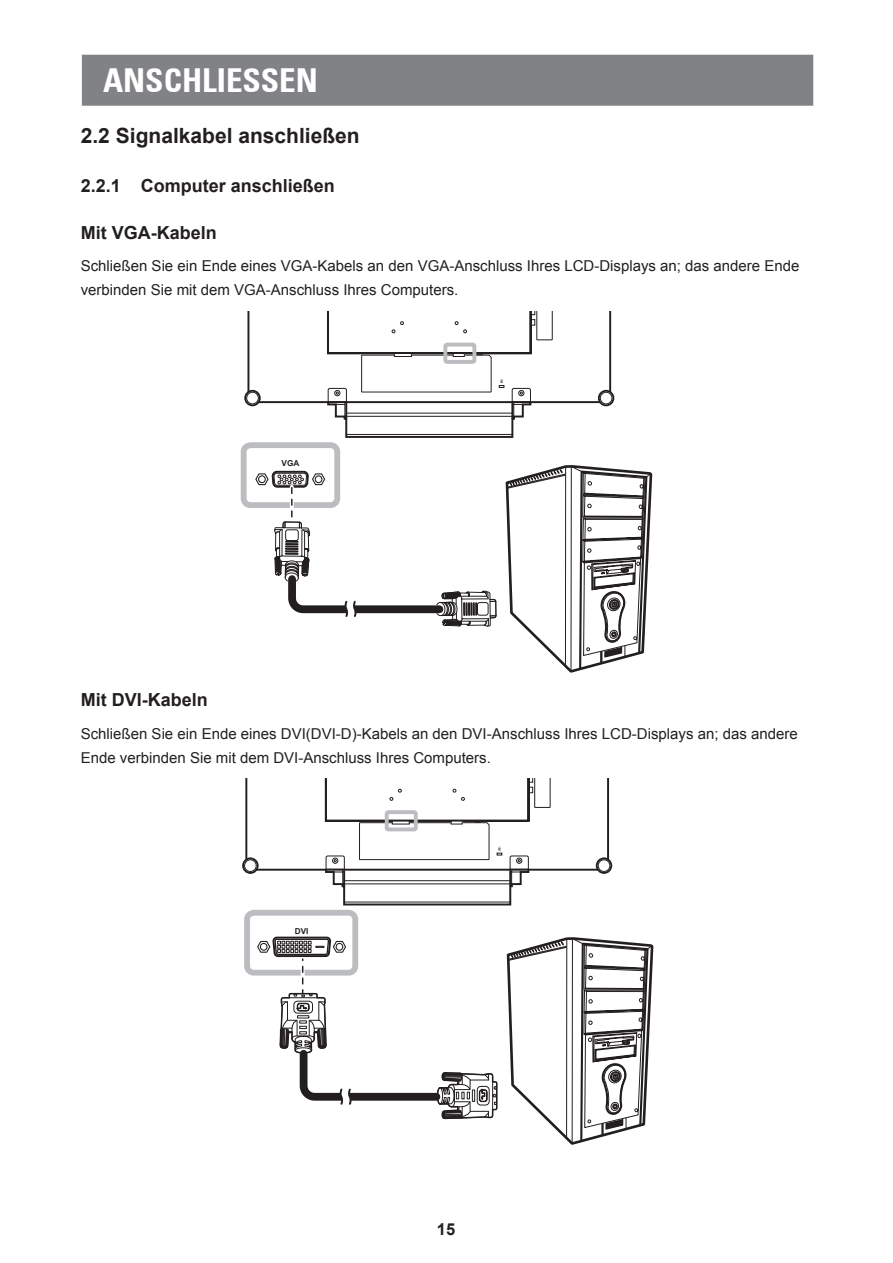
<style>
.page{position:relative;width:893px;height:1263px;background:#fff}
.page>*{position:absolute;margin:0;border:0;box-sizing:border-box;transform-origin:0 0}
.t1{font:700 condensed 33px "Univers 67";color:#fff}
.t2{font:700 21px "Arial";color:#231f20}
.t3{font:700 18px "Arial";color:#231f20}
.t4{font:700 16.5px "Arial";color:#231f20}
.t5{font:15px/24px "Arial";color:#231f20}
.t6{font:700 8.25px "Arial";color:#231f20}
</style>
<div class="page">
<div style="left:82px;top:55px;width:731px;height:51px;background:#808285;border:2px solid #808285"></div>
<svg style="left:241px;top:311px;width:411px;height:362px"></svg>
<svg style="left:242px;top:779px;width:411px;height:366px"></svg>
<h1 class="t1" style="left:103px;top:60px;width:216px">ANSCHLIESSEN</h1>
<h2 class="t2" style="left:81px;top:122px;width:280px">2.2 Signalkabel anschließen</h2>
<p class="t3" style="left:81px;top:174px;width:256px">2.2.1 Computer anschließen</p>
<p class="t3" style="left:81px;top:221px;width:138px">Mit VGA-Kabeln</p>
<p class="t5" style="left:81px;top:254px;width:720px">Schließen Sie ein Ende eines VGA-Kabels an den VGA-Anschluss Ihres LCD-Displays an; das andere Ende verbinden Sie mit dem VGA-Anschluss Ihres Computers.</p>
<p class="t6" style="left:282px;top:458px;width:19px">VGA</p>
<p class="t3" style="left:81px;top:688px;width:129px">Mit DVI-Kabeln</p>
<p class="t5" style="left:81px;top:722px;width:718px">Schließen Sie ein Ende eines DVI(DVI-D)-Kabels an den DVI-Anschluss Ihres LCD-Displays an; das andere<br>Ende verbinden Sie mit dem DVI-Anschluss Ihres Computers.</p>
<p class="t6" style="left:295px;top:925px;width:15px">DVI</p>
<p class="t4" style="left:437px;top:1218px;width:20px">15</p>
</div>
